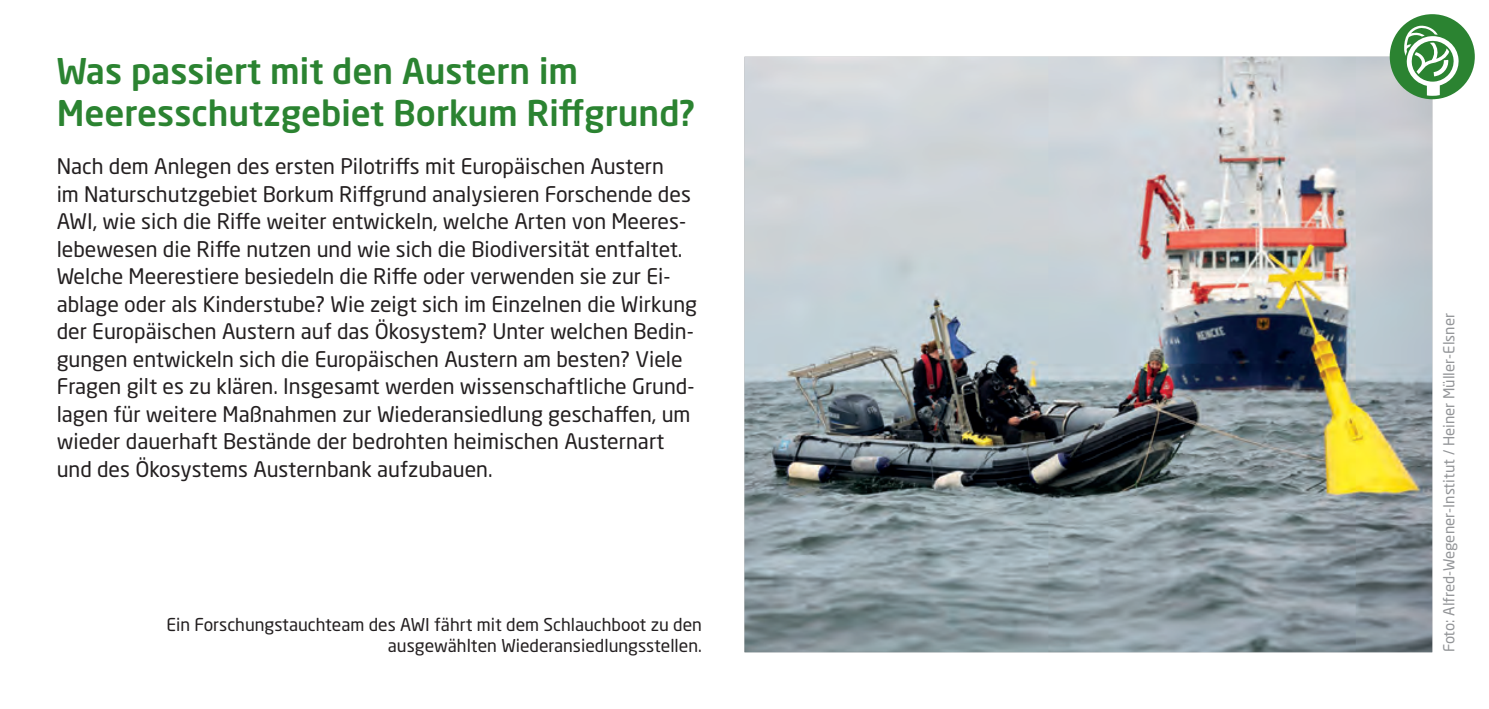
<style>
.page{position:relative;width:1489px;height:709px;background:#fff}
.page>*{position:absolute;margin:0;border:0;box-sizing:border-box;transform-origin:0 0}
.t1{font:500 35px/42px "Neo Sans W1 G";color:#2b8331}
.t2{font:21.25px/27.5px "Neo Sans W1 G";color:#231f20}
.t3{font:17.5px/21px "Neo Sans W1 G";color:#231f20;text-align:right}
.t4{font:15px "Neo Sans W1 G";color:#939598}
</style>
<div class="page">
<img style="left:744px;top:57px;width:687px;height:595px">
<div style="left:1389px;top:14px;width:85px;height:85px;background:#2b8331;border-radius:50%"></div>
<svg style="left:1402px;top:25px;width:57px;height:71px"></svg>
<h1 class="t1" style="left:57px;top:49px;width:639px">Was passiert mit den Austern im<br>Meeresschutzgebiet Borkum Riffgrund?</h1>
<p class="t2" style="left:57px;top:152px;width:642px">Nach dem Anlegen des ersten Pilotriffs mit Europäischen Austern<br>im Naturschutzgebiet Borkum Riffgrund analysieren Forschende des AWI, wie sich die Riffe weiter entwickeln, welche Arten von Meeres&shy;lebewesen die Riffe nutzen und wie sich die Biodiversität entfaltet.<br>Welche Meerestiere besiedeln die Riffe oder verwenden sie zur Ei&shy;ablage oder als Kinderstube? Wie zeigt sich im Einzelnen die Wirkung der Europäischen Austern auf das Ökosystem? Unter welchen Bedin&shy;gungen entwickeln sich die Europäischen Austern am besten? Viele Fragen gilt es zu klären. Insgesamt werden wissenschaftliche Grund&shy;lagen für weitere Maßnahmen zur Wiederansiedlung geschaffen, um wieder dauerhaft Bestände der bedrohten heimischen Austernart und des Ökosystems Austernbank aufzubauen.</p>
<p class="t3" style="left:166px;top:614px;width:537px">Ein Forschungstauchteam des AWI fährt mit dem Schlauchboot zu den ausgewählten Wiederansiedlungsstellen.</p>
<p class="t4" style="left:1439px;top:652px;width:341px;rotate:-90deg">Foto: Alfred-Wegener-Institut / Heiner Müller-Elsner</p>
</div>
